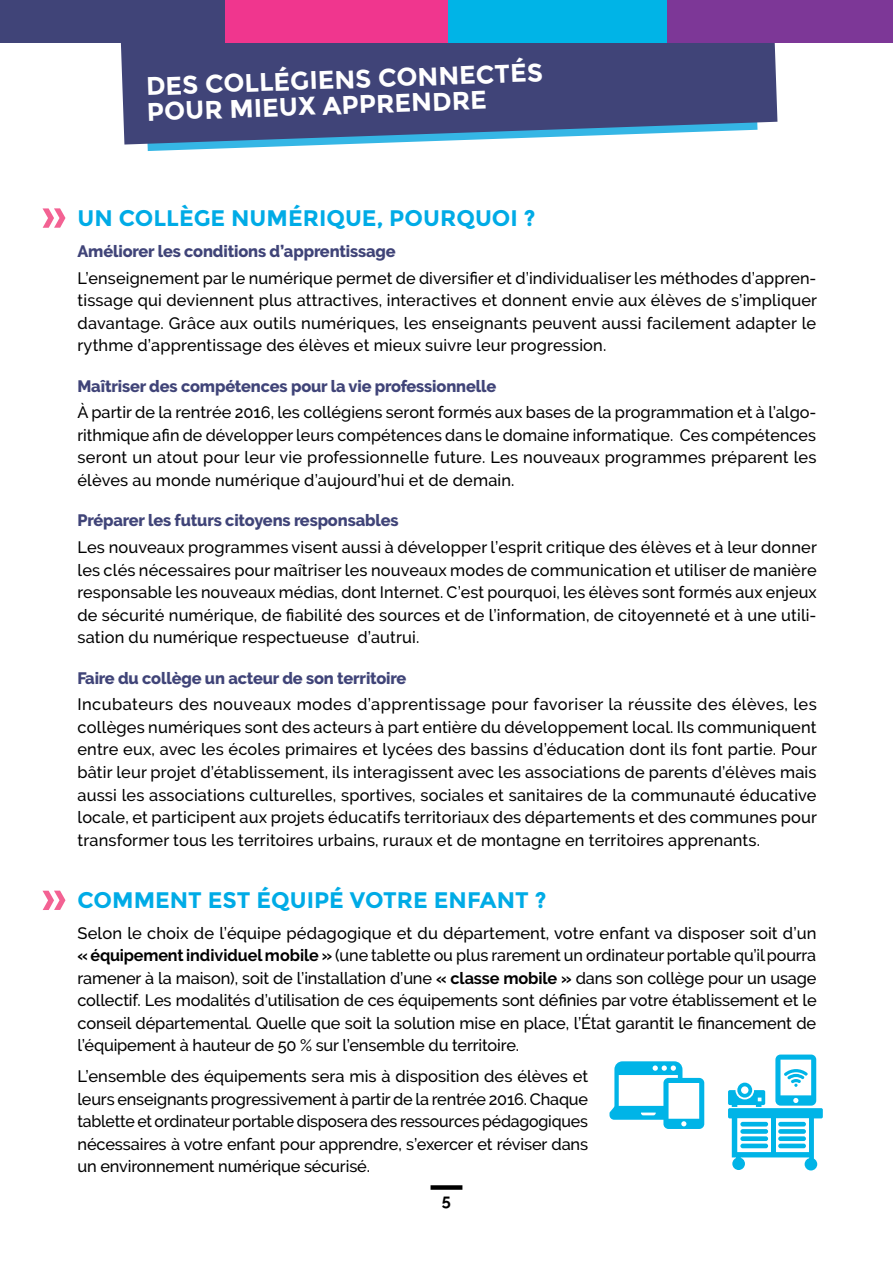
<style>
.page{position:relative;width:893px;height:1263px;background:#fff}
.page>*{position:absolute;margin:0;border:0;box-sizing:border-box;transform-origin:0 0}
.t1{font:700 25.5px/25.5px "Montserrat";color:#fff}
.t2{font:700 22.5px "Montserrat";color:#00abe6}
.t3{font:500 16.5px/22.5px "Raleway";letter-spacing:.01em;color:#000;text-align:justify}
.t4{font:800 16.5px "Raleway";letter-spacing:-.01em;color:#404478}
.t5{font:700 16.5px "Raleway";color:#000}
.s1{font-weight:700}
</style>
<div class="page">
<svg style="left:147px;top:145px;width:173px;height:6px"></svg>
<svg style="left:121px;top:43px;width:656px;height:102px;background:#4d5888"></svg>
<svg style="left:43px;top:208px;width:22px;height:20px"></svg>
<svg style="left:43px;top:891px;width:22px;height:19px"></svg>
<div style="left:0;top:0;width:226px;height:43px;background:#404478"></div>
<div style="left:226px;top:0;width:222px;height:43px;background:#f0368e"></div>
<div style="left:448px;top:0;width:219px;height:43px;background:#00b4e7"></div>
<div style="left:667px;top:0;width:226px;height:43px;background:#7d3797"></div>
<div style="left:431px;top:1185px;width:31px;height:5px;background:#000"></div>
<svg style="left:609px;top:1061px;width:95px;height:68px"></svg>
<div style="left:805px;top:1158px;width:12px;height:12px;background:#00b4e7;border-radius:50%"></div>
<div style="left:732px;top:1157px;width:13px;height:13px;background:#00b4e7;border-radius:50%"></div>
<svg style="left:728px;top:1054px;width:95px;height:111px"></svg>
<h1 class="t1" style="left:146px;top:74px;width:396px;rotate:-2deg">DES CO LLÉGIE NS CO NNECTÉS<br>POUR MIE</h1>
<h1 class="t1" style="left:279px;top:94px;width:172px;rotate:-2deg">UX APPRE NDRE</h1>
<h2 class="t2" style="left:78px;top:205px;width:460px">UN COLLÈGE NUM ÉRIQUE, POURQUOI ?</h2>
<p class="t4" style="left:78px;top:242px;width:320px">Améliorer les conditions d’apprentissage</p>
<p class="t3" style="left:78px;top:267px;width:741px">L’enseignement par le numérique permet de diversifier et d’individualiser les méthodes d’appren&shy;tissage qui deviennent plus attractives, interactives et donnent envie aux élèves de s’impliquer davantage. Grâce aux outils numériques, les enseignants peuvent aussi facilement adapter le rythme d’apprentissage des élèves et mieux suivre leur progression.</p>
<p class="t4" style="left:78px;top:376px;width:420px">Maîtriser des compétences pour la vie professionnelle</p>
<p class="t3" style="left:78px;top:401px;width:741px">À partir de la rentrée 2016, les collégiens seront formés aux bases de la programmation et à l’algo&shy;rithmique afin de développer leurs compétences dans le domaine informatique. Ces compétences seront un atout pour leur vie professionnelle future. Les nouveaux programmes préparent les élèves au monde numérique d’aujourd’hui et de demain.</p>
<p class="t4" style="left:78px;top:511px;width:323px">Préparer les futurs citoyens responsables</p>
<p class="t3" style="left:78px;top:536px;width:741px">Les nouveaux programmes visent aussi à développer l’esprit critique des élèves et à leur donner les clés nécessaires pour maîtriser les nouveaux modes de communication et utiliser de manière responsable les nouveaux médias, dont Internet. C’est pourquoi, les élèves sont formés aux enjeux de sécurité numérique, de fiabilité des sources et de l’information, de citoyenneté et à une utili&shy;sation du numérique respectueuse d’autrui.</p>
<p class="t4" style="left:78px;top:668px;width:330px">Faire du collège un acteur de son territoire</p>
<p class="t3" style="left:78px;top:693px;width:741px">Incubateurs des nouveaux modes d’apprentissage pour favoriser la réussite des élèves, les collèges numériques sont des acteurs à part entière du développement local. Ils communiquent entre eux, avec les écoles primaires et lycées des bassins d’éducation dont ils font partie. Pour bâtir leur projet d’établissement, ils interagissent avec les associations de parents d’élèves mais aussi les associations culturelles, sportives, sociales et sanitaires de la communauté éducative locale, et participent aux projets éducatifs territoriaux des départements et des communes pour transformer tous les territoires urbains, ruraux et de montagne en territoires apprenants.</p>
<h2 class="t2" style="left:78px;top:886px;width:20px">COMME</h2>
<h2 class="t2" style="left:170px;top:886px;width:378px">NT EST ÉQUI PÉ VOTRE ENFANT ?</h2>
<p class="t3" style="left:78px;top:921px;width:741px">Selon le choix de l’équipe pédagogique et du département, votre enfant va disposer soit d’un <span class="s1">« équipement individuel mobile »</span> (une tablette ou plus rarement un ordinateur portable qu’il pourra ramener à la maison), soit de l’installation d’une <span class="s1">« classe mobile »</span> dans son collège pour un usage collectif. Les modalités d’utilisation de ces équipements sont définies par votre établissement et le conseil départemental. Quelle que soit la solution mise en place, l’État garantit le financement de l’équipement à hauteur de 50 % sur l’ensemble du territoire.</p>
<p class="t3" style="left:78px;top:1065px;width:512px">L’ensemble des équipements sera mis à disposition des élèves et leurs enseignants progressivement à partir de la rentrée 2016. Chaque tablette et ordinateur portable disposera des ressources pédagogiques nécessaires à votre enfant pour apprendre, s’exercer et réviser dans un environnement numérique sécurisé.</p>
<p class="t5" style="left:442px;top:1191px;width:11px">5</p>
</div>
